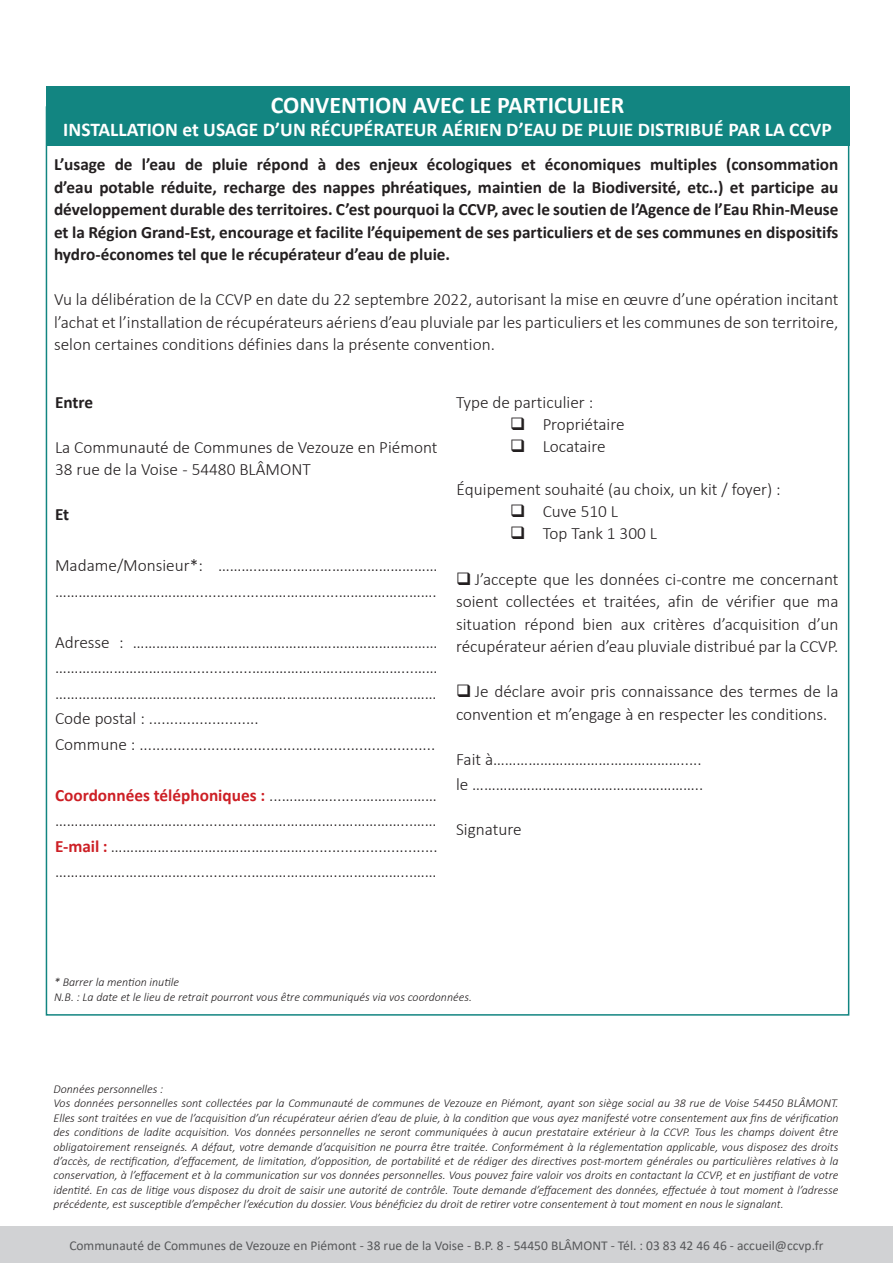
<style>
.page{position:relative;width:893px;height:1263px;background:#fff}
.page>*{position:absolute;margin:0;border:0;box-sizing:border-box;transform-origin:0 0}
.t1{font:700 24px "Calibri";color:#fff}
.t2{font:700 19.5px "Calibri";color:#fff}
.t3{font:300 17.25px/25.5px "Calibri";color:#231f20}
.t4{font:700 17.25px/22.5px "Calibri";color:#231f20;text-align:justify}
.t5{font:13.5px "Calibri";color:#57585a}
.t6{font:italic 300 12px/14.4px "Calibri";color:#231f20}
.s1{font-weight:700;color:#cd1f25}
</style>
<div class="page">
<div style="left:46px;top:86px;width:803px;height:59px;background:#128581"></div>
<div style="left:0;top:1227px;width:893px;height:36px;background:#d1d2d4"></div>
<h1 class="t1" style="left:271px;top:88px;width:355px">CONVENTION AVEC LE PARTICULIER</h1>
<p class="t2" style="left:63px;top:116px;width:770px">INSTALLATION et USAGE D’UN RÉCUPÉRATEUR AÉRIEN D’EAU DE PLUIE DISTRIBUÉ PAR LA CCVP</p>
<p class="t4" style="left:54px;top:153px;width:786px">L’usage de l’eau de pluie répond à des enjeux écologiques et économiques multiples (consommation d’eau potable réduite, recharge des nappes phréatiques, maintien de la Biodiversité, etc..) et participe au développement durable des territoires. C’est pourquoi la CCVP, avec le soutien de l’Agence de l’Eau Rhin-Meuse et la Région Grand-Est, encourage et facilite l’équipement de ses particuliers et de ses communes en dispositifs hydro-économes tel que le récupérateur d’eau de pluie.</p>
<p class="t3" style="left:54px;top:288px;width:786px;line-height:22.5px;text-align:justify">Vu la délibération de la CCVP en date du 22 septembre 2022, autorisant la mise en œuvre d’une opération incitant l’achat et l’installation de récupérateurs aériens d’eau pluviale par les particuliers et les communes de son territoire, selon certaines conditions définies dans la présente convention.</p>
<p class="t4" style="left:55px;top:390px;width:40px">Entre</p>
<p class="t3" style="left:55px;top:435px;width:384px;line-height:22.5px">La Communauté de Communes de Vezouze en Piémont<br>38 rue de la Voise - 54480 BLÂMONT</p>
<p class="t4" style="left:55px;top:503px;width:16px">Et</p>
<p class="t3" style="left:55px;top:552px;width:384px">Madame/Monsieur*: ……….……….……………………………… ………………………………................……………....…………………….</p>
<p class="t3" style="left:55px;top:629px;width:384px">Adresse : …………………………………………………………………… ……………………………................…………………..……………...…… ……………………………................…………………..……………...…… Code postal : ..........................<br>Commune : ......................................................................</p>
<p class="t3" style="left:55px;top:782px;width:384px;text-align:justify"><span class="s1">Coordonnées téléphoniques :</span> ...…………........……….……… ……………………………................…………………..……………...…… <span class="s1">E-mail :</span> …………………………………….……................................ ……………………………................…………………..……………...……</p>
<p class="t3" style="left:456px;top:389px;width:139px">Type de particulier :</p>
<p class="t3" style="left:510px;top:411px;width:116px">❑ Propriétaire</p>
<p class="t3" style="left:510px;top:434px;width:97px">❑ Locataire</p>
<p class="t3" style="left:456px;top:476px;width:326px">Équipement souhaité (au choix, un kit / foyer) :</p>
<p class="t3" style="left:510px;top:498px;width:110px">❑ Cuve 510 L</p>
<p class="t3" style="left:510px;top:521px;width:148px">❑ Top Tank 1 300 L</p>
<p class="t3" style="left:456px;top:567px;width:384px;line-height:22.5px;text-align:justify">❑ J’accepte que les données ci-contre me concernant soient collectées et traitées, afin de vérifier que ma situation répond bien aux critères d’acquisition d’un récupérateur aérien d’eau pluviale distribué par la CCVP.</p>
<p class="t3" style="left:456px;top:680px;width:384px;line-height:22.5px">❑ Je déclare avoir pris connaissance des termes de la convention et m’engage à en respecter les conditions.</p>
<p class="t3" style="left:456px;top:746px;width:249px">Fait à…………………………………………..... le …………………………………………………..</p>
<p class="t3" style="left:456px;top:816px;width:67px">Signature</p>
<p class="t6" style="left:54px;top:974px;width:419px;line-height:15px">* Barrer la mention inutile<br>N.B. : La date et le lieu de retrait pourront vous être communiqués via vos coordonnées.</p>
<p class="t6" style="left:54px;top:1081px;width:786px">Données personnelles :<br>Vos données personnelles sont collectées par la Communauté de communes de Vezouze en Piémont, ayant son siège social au 38 rue de Voise 54450 BLÂMONT.<br>Elles sont traitées en vue de l’acquisition d’un récupérateur aérien d’eau de pluie, à la condition que vous ayez manifesté votre consentement aux fins de vérification des conditions de ladite acquisition. Vos données personnelles ne seront communiquées à aucun prestataire extérieur à la CCVP. Tous les champs doivent être obligatoirement renseignés. A défaut, votre demande d’acquisition ne pourra être traitée. Conformément à la réglementation applicable, vous disposez des droits d’accès, de rectification, d’effacement, de limitation, d’opposition, de portabilité et de rédiger des directives post-mortem générales ou particulières relatives à la conservation, à l’effacement et à la communication sur vos données personnelles. Vous pouvez faire valoir vos droits en contactant la CCVP, et en justifiant de votre identité. En cas de litige vous disposez du droit de saisir une autorité de contrôle. Toute demande d’effacement des données, effectuée à tout moment à l’adresse précédente, est susceptible d’empêcher l’exécution du dossier. Vous bénéficiez du droit de retirer votre consentement à tout moment en nous le signalant.</p>
<p class="t5" style="left:69px;top:1236px;width:756px">Communauté de Communes de Vezouze en Piémont - 38 rue de la Voise - B.P. 8 - 54450 BLÂMONT - Tél. : 03 83 42 46 46 - accueil@ccvp.fr</p>
</div>
